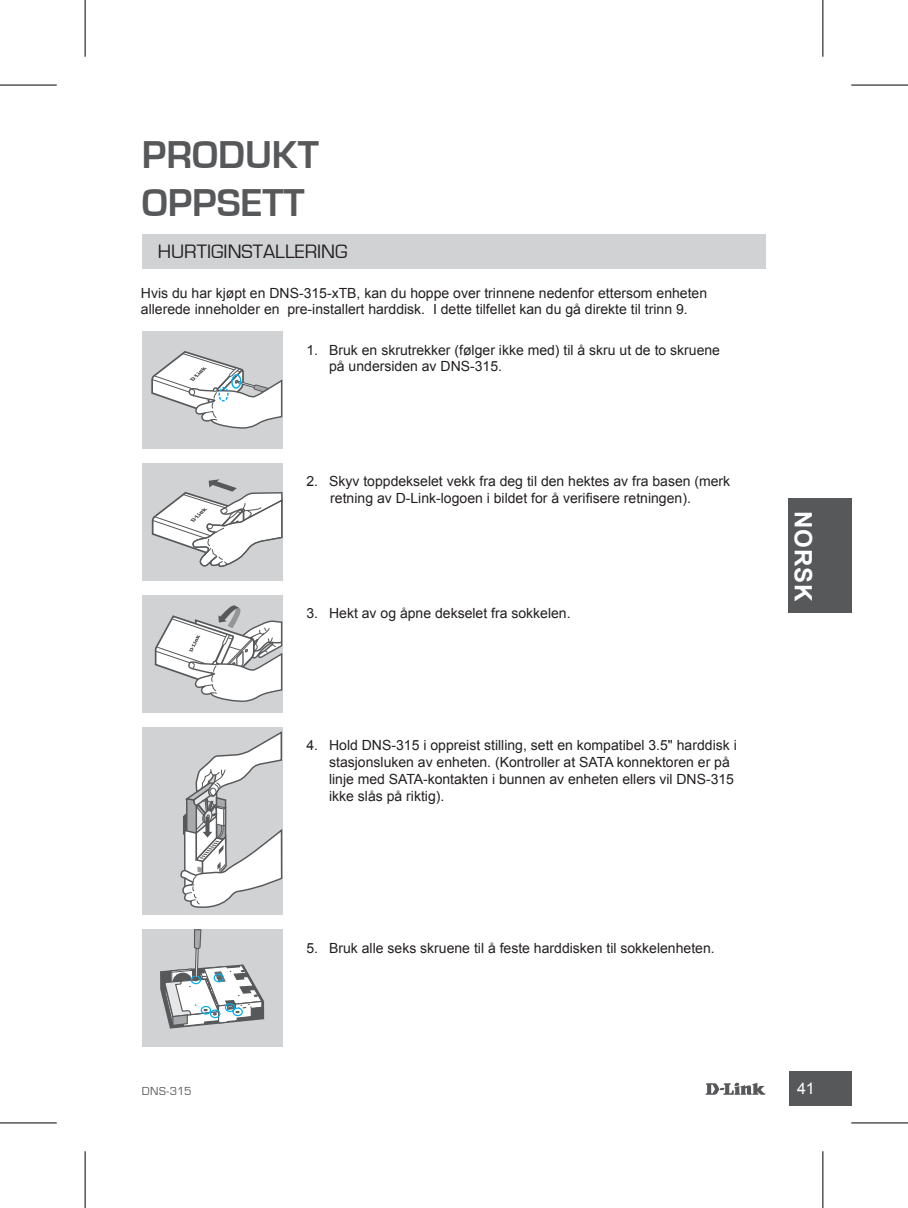
<style>
.page{position:relative;width:908px;height:1208px;background:#fff}
.page>*{position:absolute;margin:0;border:0;box-sizing:border-box;transform-origin:0 0}
.t1{font:700 40px/48px "Eurostile";color:#57585a}
.t2{font:700 24px "Arial";letter-spacing:.035em;color:#fff}
.t3{font:20px "Eurostile";color:#231f20}
.t4{font:16px "Arial";color:#fff}
.t5{font:14px/16.8px "Arial";color:#231f20}
.t6{font:12px "Eurostile";color:#57585a}
</style>
<div class="page">
<svg style="left:705px;top:1082px;width:60px;height:12px"></svg>
<div style="left:788px;top:1071px;width:62px;height:35px;background:#57585a"></div>
<div style="left:787px;top:498px;width:63px;height:114px;background:#57585a"></div>
<div style="left:142px;top:234px;width:623px;height:34px;background:#d1d2d4"></div>
<div style="left:142px;top:929px;width:140px;height:117px;background:#d1d2d4"></div>
<div style="left:142px;top:331px;width:140px;height:117px;background:#d1d2d4"></div>
<svg style="left:151px;top:350px;width:132px;height:81px"></svg>
<div style="left:142px;top:463px;width:140px;height:117px;background:#d1d2d4"></div>
<svg style="left:151px;top:479px;width:132px;height:102px"></svg>
<div style="left:142px;top:595px;width:140px;height:117px;background:#d1d2d4"></div>
<svg style="left:154px;top:605px;width:129px;height:99px"></svg>
<div style="left:142px;top:727px;width:140px;height:187px;background:#d1d2d4"></div>
<svg style="left:180px;top:730px;width:103px;height:179px"></svg>
<svg style="left:160px;top:929px;width:104px;height:99px"></svg>
<hr style="left:0;top:85px;width:57px;height:1px;background:#000">
<hr style="left:850px;top:85px;width:57px;height:1px;background:#000">
<hr style="left:0;top:1122px;width:57px;height:1px;background:#000">
<hr style="left:850px;top:1122px;width:57px;height:1px;background:#000">
<hr style="left:85px;top:0;width:1px;height:57px;background:#000">
<hr style="left:85px;top:1151px;width:1px;height:57px;background:#000">
<hr style="left:822px;top:0;width:1px;height:57px;background:#000">
<hr style="left:822px;top:1151px;width:1px;height:57px;background:#000">
<h1 class="t1" style="left:142px;top:131px;width:178px">PRODUKT<br>OPPSETT</h1>
<h3 class="t3" style="left:158px;top:240px;width:191px">HURTIGINSTALLERING</h3>
<p class="t5" style="left:141px;top:284px;width:567px">Hvis du har kjøpt en DNS-315-xTB, kan du hoppe over trinnene nedenfor ettersom enheten allerede inneholder en pre-installert harddisk. I dette tilfellet kan du gå direkte til trinn 9.</p>
<p class="t5" style="left:329px;top:341px;width:392px;text-indent:-23px">1. Bruk en skrutrekker (følger ikke med) til å skru ut de to skruene på undersiden av DNS-315.</p>
<p class="t5" style="left:330px;top:473px;width:401px;text-indent:-24px">2. Skyv toppdekselet vekk fra deg til den hektes av fra basen (merk retning av D-Link-logoen i bildet for å verifisere retningen).</p>
<p class="t5" style="left:306px;top:605px;width:265px">3. Hekt av og åpne dekselet fra sokkelen.</p>
<p class="t5" style="left:329px;top:737px;width:409px;text-indent:-23px">4. Hold DNS-315 i oppreist stilling, sett en kompatibel 3.5" harddisk i stasjonsluken av enheten. (Kontroller at SATA konnektoren er på linje med SATA-kontakten i bunnen av enheten ellers vil DNS-315 ikke slås på riktig).</p>
<p class="t5" style="left:306px;top:939px;width:409px">5. Bruk alle seks skruene til å feste harddisken til sokkelenheten.</p>
<h2 class="t2" style="left:818px;top:511px;width:92px;rotate:90deg">NORSK</h2>
<p class="t6" style="left:142px;top:1084px;width:51px">DNS-315</p>
<p class="t4" style="left:796px;top:1078px;width:19px">41</p>
</div>
